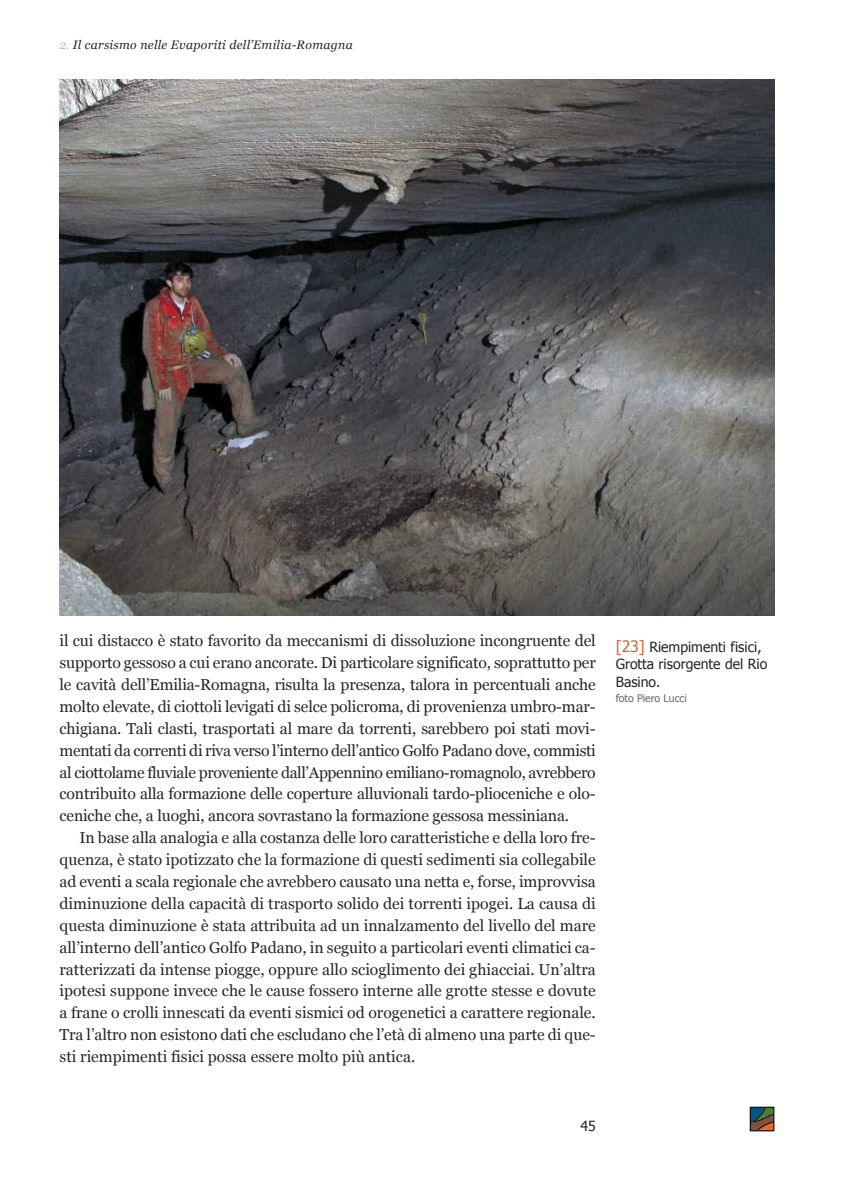
<style>
.page{position:relative;width:854px;height:1191px;background:#fff}
.page>*{position:absolute;margin:0;border:0;box-sizing:border-box;transform-origin:0 0}
.t1{font:15.75px "Georgia";letter-spacing:-.005em;color:#272627}
.t2{font:15.75px "Georgia";letter-spacing:-.025em;color:#272627}
.t3{font:14px/17.5px "Tahoma";color:#272627}
.t4{font:italic 12.25px "Georgia";letter-spacing:.025em;color:#272627}
.t5{font:10.5px "Tahoma";color:#686768}
.s1{color:#bebebe}
.s2{font-size:15.75px;color:#d5622c}
</style>
<div class="page">
<svg style="left:749px;top:1106px;width:25px;height:25px"></svg>
<img style="left:60px;top:79px;width:714px;height:536px">
<p class="t4" style="left:60px;top:38px;width:294px"><span class="s1">2.</span> Il carsismo nelle Evaporiti dell’Emilia-Romagna</p>
<p class="t1" style="left:60px;top:632px;width:537px">il cui distacco è stato favorito da meccanismi di dissoluzione incongruente del</p>
<p class="t1" style="left:60px;top:653px;width:537px">supporto gessoso a cui erano ancorate. Di particolare significato, soprattutto per</p>
<p class="t1" style="left:60px;top:675px;width:537px">le cavità dell’Emilia-Romagna, risulta la presenza, talora in percentuali anche</p>
<p class="t1" style="left:60px;top:697px;width:537px">molto elevate, di ciottoli levigati di selce policroma, di provenienza umbro-mar-</p>
<p class="t1" style="left:60px;top:719px;width:537px">chigiana. Tali clasti, trasportati al mare da torrenti, sarebbero poi stati movi-</p>
<p class="t2" style="left:60px;top:741px;width:537px">mentati da correnti di riva verso l’interno dell’antico Golfo Padano dove, commisti</p>
<p class="t2" style="left:60px;top:763px;width:537px">al ciottolame fluviale proveniente dall’Appennino emiliano-romagnolo, avrebbero</p>
<p class="t1" style="left:60px;top:785px;width:537px">contribuito alla formazione delle coperture alluvionali tardo-plioceniche e olo-</p>
<p class="t1" style="left:60px;top:807px;width:511px">ceniche che, a luoghi, ancora sovrastano la formazione gessosa messiniana.</p>
<p class="t1" style="left:79px;top:828px;width:517px">In base alla analogia e alla costanza delle loro caratteristiche e della loro fre-</p>
<p class="t1" style="left:59px;top:850px;width:537px">quenza, è stato ipotizzato che la formazione di questi sedimenti sia collegabile</p>
<p class="t1" style="left:59px;top:872px;width:537px">ad eventi a scala regionale che avrebbero causato una netta e, forse, improvvisa</p>
<p class="t1" style="left:59px;top:894px;width:537px">diminuzione della capacità di trasporto solido dei torrenti ipogei. La causa di</p>
<p class="t1" style="left:60px;top:916px;width:537px">questa diminuzione è stata attribuita ad un innalzamento del livello del mare</p>
<p class="t1" style="left:59px;top:938px;width:537px">all’interno dell’antico Golfo Padano, in seguito a particolari eventi climatici ca-</p>
<p class="t1" style="left:59px;top:960px;width:537px">ratterizzati da intense piogge, oppure allo scioglimento dei ghiacciai. Un’altra</p>
<p class="t1" style="left:59px;top:982px;width:537px">ipotesi suppone invece che le cause fossero interne alle grotte stesse e dovute</p>
<p class="t1" style="left:59px;top:1003px;width:537px">a frane o crolli innescati da eventi sismici od orogenetici a carattere regionale.</p>
<p class="t1" style="left:59px;top:1025px;width:537px">Tra l’altro non esistono dati che escludano che l’età di almeno una parte di que-</p>
<p class="t1" style="left:59px;top:1047px;width:357px">sti riempimenti fisici possa essere molto più antica.</p>
<p class="t3" style="left:615px;top:637px;width:153px"><span class="s2">[23]</span> Riempimenti fisici,<br>Grotta risorgente del Rio<br>Basino.</p>
<p class="t5" style="left:615px;top:692px;width:73px">foto Piero Lucci</p>
<p class="t3" style="left:580px;top:1116px;width:17px">45</p>
</div>
